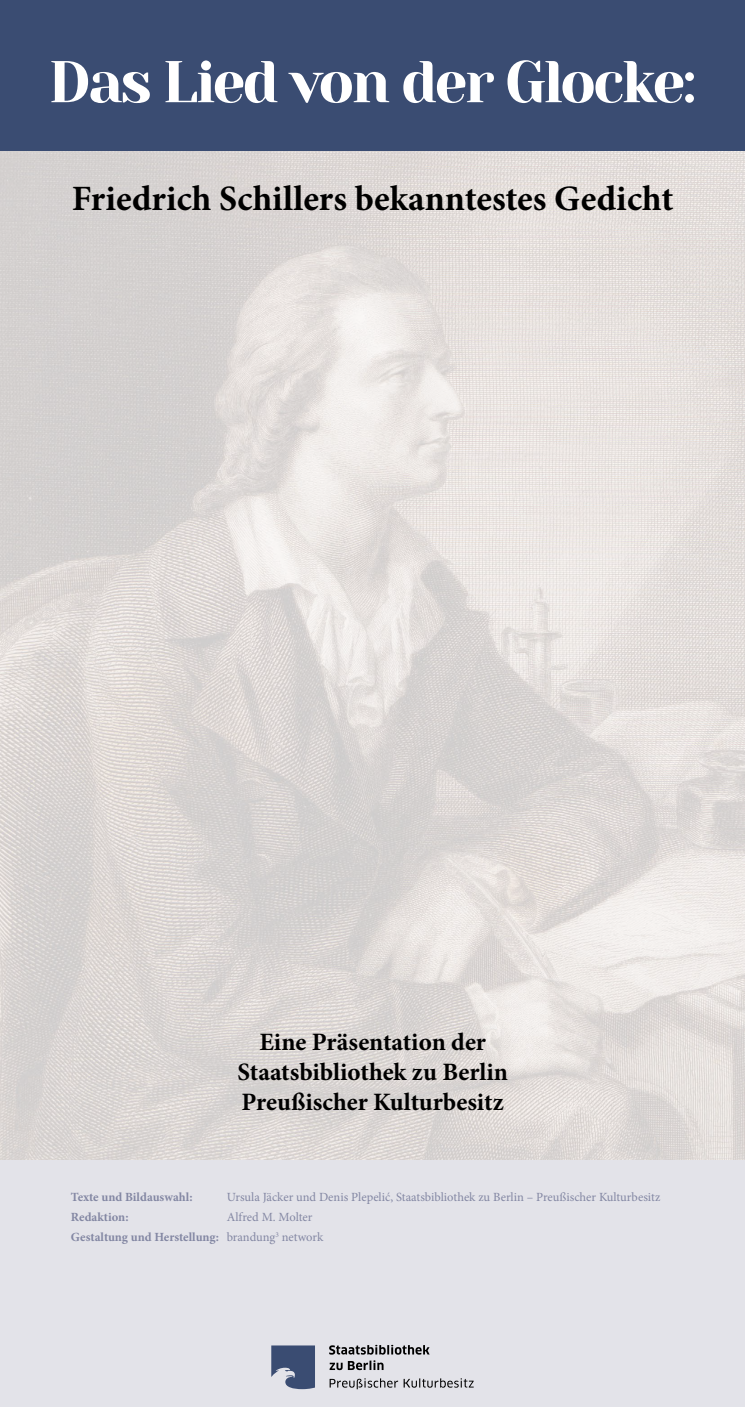
<style>
.page{position:relative;width:745px;height:1407px;background:#fff}
.page>*{position:absolute;margin:0;border:0;box-sizing:border-box;transform-origin:0 0}
.t1{font:58.75px "Yeseva One";letter-spacing:-.05em;color:#fff}
.t2{font:700 35.62px "Minion Pro";color:#000}
.t3{font:700 25px/30px "Minion Pro";color:#000;text-align:center}
.t4{font:12.5px/20px "Minion Pro";color:#8387a3}
.t5{font:700 12.5px "Minion Pro";color:#8387a3}
.s1{font-weight:700}
</style>
<div class="page">
<img style="left:0;top:151px;width:744px;height:1009px">
<div style="left:0;top:0;width:744px;height:151px;background:#3a4c72"></div>
<div style="left:0;top:1160px;width:744px;height:247px;background:#e3e3e9"></div>
<svg style="left:271px;top:1345px;width:44px;height:44px"></svg>
<svg style="left:329px;top:1378px;width:144px;height:11px"></svg>
<svg style="left:329px;top:1360px;width:54px;height:10px"></svg>
<svg style="left:329px;top:1345px;width:100px;height:9px"></svg>
<h1 class="t1" style="left:48px;top:48px;width:649px">Das Lied von der Glocke:</h1>
<h2 class="t2" style="left:72px;top:185px;width:602px">Friedrich Schillers bekanntestes Gedicht</h2>
<h3 class="t3" style="left:237px;top:1029px;width:272px">Eine Präsentation der<br>Staatsbibliothek zu Berlin<br>Preußischer Kulturbesitz</h3>
<p class="t5" style="left:71px;top:1192px;width:123px">Texte und Bildauswahl:</p>
<p class="t4" style="left:226px;top:1188px;width:434px">Ursula Jäcker und Denis Plepelić, Staatsbibliothek zu Berlin – Preußischer Kulturbesitz</p>
<p class="t5" style="left:71px;top:1212px;width:59px">Redaktion:</p>
<p class="t4" style="left:71px;top:1208px;width:254px;text-indent:156px">Alfred M. Molter<br><span class="s1">Gestaltung und Herstellung:</span> brandung<sup>3</sup> network</p>
</div>
